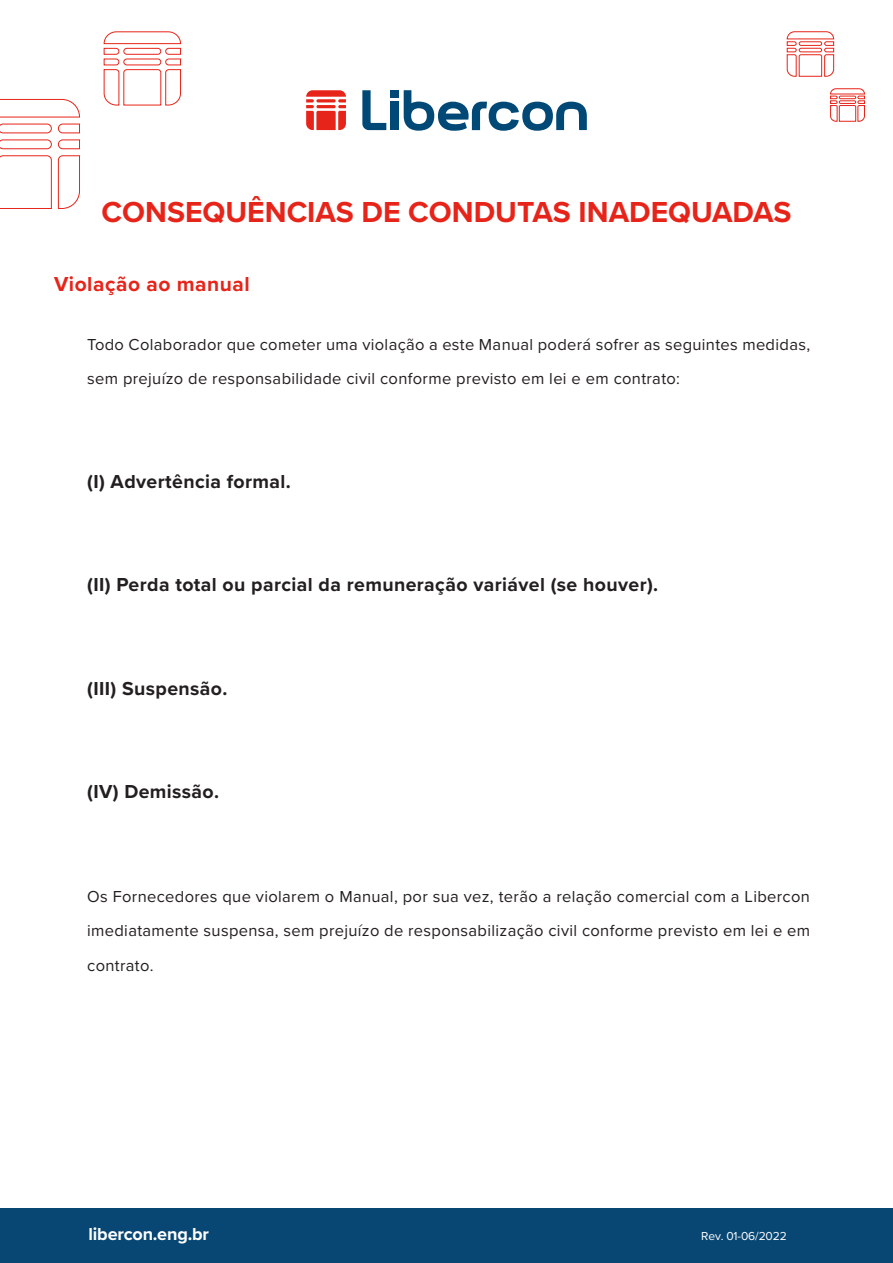
<style>
.page{position:relative;width:893px;height:1263px;background:#fff}
.page>*{position:absolute;margin:0;border:0;box-sizing:border-box;transform-origin:0 0}
.t1{font:700 30px "Proxima Nova";color:#e72419}
.t2{font:700 21px "Proxima Nova";letter-spacing:.025em;color:#e72419}
.t3{font:700 19.5px "Proxima Nova";letter-spacing:.02em;color:#231f20}
.t4{font:700 18px "Proxima Nova";letter-spacing:-.01em;color:#fff}
.t5{font:16.5px/34.5px "Proxima Nova";letter-spacing:.02em;color:#231f20}
.t6{font:12px "Proxima Nova";letter-spacing:-.01em;color:#fff}
</style>
<div class="page">
<div style="left:0;top:1208px;width:893px;height:55px;background:#084774"></div>
<svg style="left:0;top:99px;width:80px;height:110px"></svg>
<svg style="left:104px;top:31px;width:77px;height:75px"></svg>
<svg style="left:787px;top:31px;width:47px;height:46px"></svg>
<svg style="left:830px;top:88px;width:35px;height:34px"></svg>
<div style="left:391px;top:90px;width:8px;height:8px;background:#004976"></div>
<div style="left:391px;top:102px;width:8px;height:28px;background:#004976"></div>
<svg style="left:306px;top:90px;width:40px;height:40px"></svg>
<svg style="left:362px;top:90px;width:24px;height:40px"></svg>
<svg style="left:404px;top:90px;width:183px;height:41px"></svg>
<p class="t1" style="left:102px;top:190px;width:691px">CONSEQUÊNCIAS DE CONDUTAS INADEQUADAS</p>
<p class="t2" style="left:54px;top:269px;width:197px">Violação ao manual</p>
<p class="t5" style="left:87px;top:326px;width:724px">Todo Colaborador que cometer uma violação a este Manual poderá sofrer as seguintes medidas, sem prejuízo de responsabilidade civil conforme previsto em lei e em contrato:</p>
<p class="t3" style="left:87px;top:467px;width:205px">(I) Advertência formal.</p>
<p class="t3" style="left:87px;top:570px;width:573px">(II) Perda total ou parcial da remuneração variável (se houver).</p>
<p class="t3" style="left:87px;top:674px;width:142px">(III) Suspensão.</p>
<p class="t3" style="left:87px;top:777px;width:133px">(IV) Demissão.</p>
<p class="t5" style="left:87px;top:878px;width:724px;text-align:justify">Os Fornecedores que violarem o Manual, por sua vez, terão a relação comercial com a Libercon imediatamente suspensa, sem prejuízo de responsabilização civil conforme previsto em lei e em contrato.</p>
<p class="t4" style="left:89px;top:1220px;width:122px">libercon.eng.br</p>
<p class="t6" style="left:701px;top:1227px;width:87px">Rev. 01-06/2022</p>
</div>
